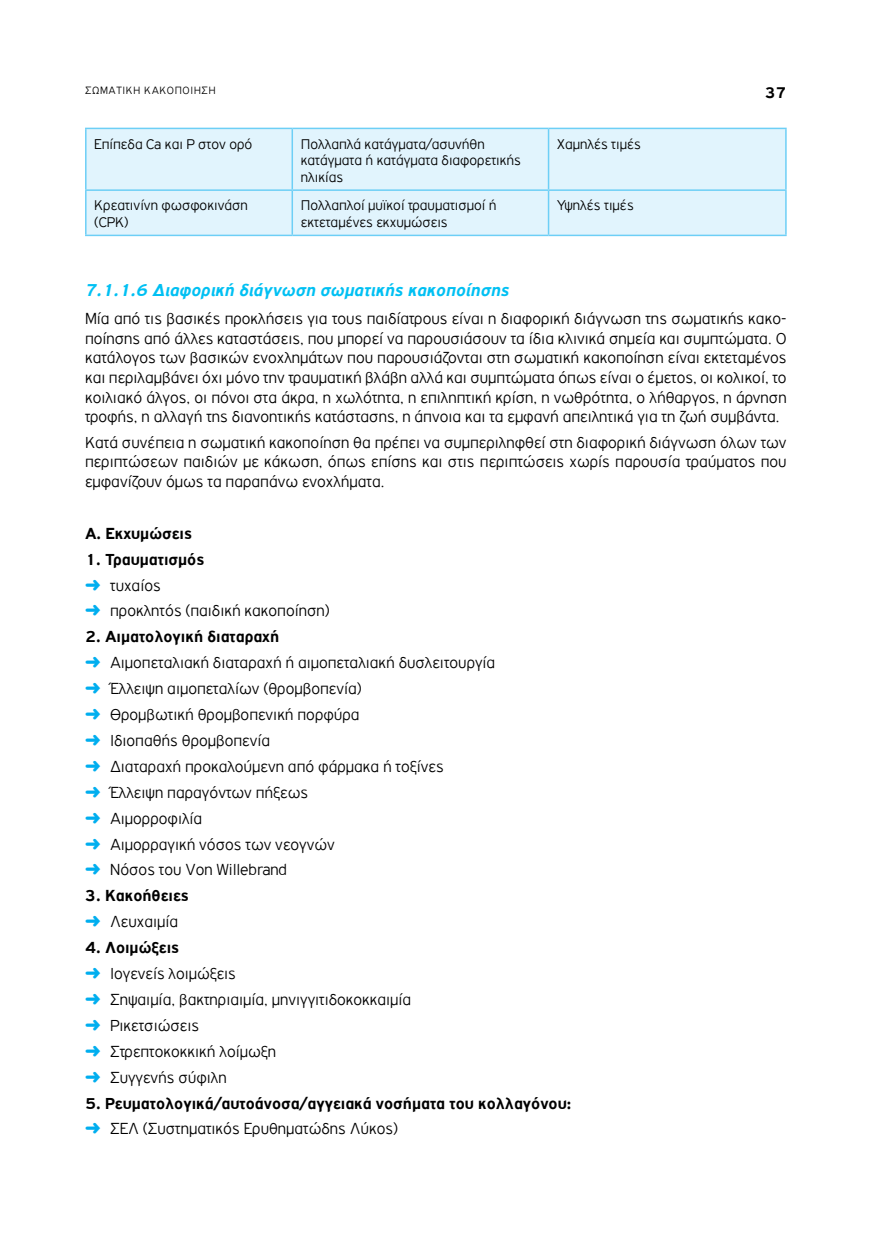
<style>
.page{position:relative;width:893px;height:1234px;background:#fff}
.page>*{position:absolute;margin:0;border:0;box-sizing:border-box;transform-origin:0 0}
.t1{font:italic 700 18.3px "PF Highway Gothic";color:#00c0f3}
.t2{font:300 16.95px/26px "PF Highway Gothic";color:#000}
.t3{font:700 16.95px/26px "PF Highway Gothic";color:#000}
.t4{font:700 16.5px "PF Highway Gothic";color:#000}
.t5{font:300 15px/16.5px "PF Highway Gothic";color:#000}
.t6{font:300 11.25px "PF Highway Gothic";color:#000}
.s1{font-weight:700}
.s2{color:#00aeef}
.s3{font-weight:300}
</style>
<div class="page">
<div style="left:87px;top:129px;width:698px;height:105px;background:#e1f4fd"></div>
<hr style="left:85px;top:128px;width:207px;height:1px;background:#6dcff6">
<hr style="left:292px;top:128px;width:257px;height:1px;background:#6dcff6">
<hr style="left:292px;top:129px;width:1px;height:60px;background:#6dcff6">
<hr style="left:549px;top:128px;width:238px;height:1px;background:#6dcff6">
<hr style="left:548px;top:129px;width:1px;height:60px;background:#6dcff6">
<hr style="left:85px;top:189px;width:207px;height:2px;background:#6dcff6">
<hr style="left:292px;top:189px;width:257px;height:2px;background:#6dcff6">
<hr style="left:292px;top:191px;width:1px;height:43px;background:#6dcff6">
<hr style="left:549px;top:189px;width:238px;height:2px;background:#6dcff6">
<hr style="left:548px;top:191px;width:1px;height:43px;background:#6dcff6">
<hr style="left:85px;top:129px;width:2px;height:60px;background:#6dcff6">
<hr style="left:785px;top:129px;width:2px;height:60px;background:#6dcff6">
<hr style="left:85px;top:191px;width:2px;height:43px;background:#6dcff6">
<hr style="left:785px;top:191px;width:2px;height:43px;background:#6dcff6">
<hr style="left:85px;top:234px;width:207px;height:2px;background:#6dcff6">
<hr style="left:292px;top:234px;width:257px;height:2px;background:#6dcff6">
<hr style="left:549px;top:234px;width:238px;height:2px;background:#6dcff6">
<p class="t6" style="left:85px;top:84px;width:15px">Σωματική</p>
<p class="t6" style="left:144px;top:84px;width:8px">κακοποίηση</p>
<p class="t4" style="left:765px;top:84px;width:23px">37</p>
<p class="t5" style="left:94px;top:135px;width:160px">Επίπεδα Ca και P στον ορό</p>
<p class="t5" style="left:301px;top:135px;width:222px">Πολλαπλά κατάγματα/ασυνήθη κατάγματα ή κατάγματα διαφορετικής ηλικίας</p>
<p class="t5" style="left:557px;top:135px;width:85px">Χαμηλές τιμές</p>
<p class="t5" style="left:94px;top:197px;width:155px">Κρεατινίνη φωσφοκινάση (CPK)</p>
<p class="t5" style="left:301px;top:197px;width:197px">Πολλαπλοί μυϊκοί τραυματισμοί ή εκτεταμένες εκχυμώσεις</p>
<p class="t5" style="left:557px;top:197px;width:78px">Υψηλές τιμές</p>
<p class="t1" style="left:85px;top:280px;width:426px">7.1.1.6 Διαφορική διάγνωση σωματικής κακοποίησης</p>
<p class="t2" style="left:85px;top:309px;width:703px;line-height:19.5px;text-align:justify">Μία από τις βασικές προκλήσεις για τους παιδίατρους είναι η διαφορική διάγνωση της σωματικής κακο&shy;ποίησης από άλλες καταστάσεις, που μπορεί να παρουσιάσουν τα ίδια κλινικά σημεία και συμπτώματα. Ο κατάλογος των βασικών ενοχλημάτων που παρουσιάζονται στη σωματική κακοποίηση είναι εκτεταμένος και περιλαμβάνει όχι μόνο την τραυματική βλάβη αλλά και συμπτώματα όπως είναι ο έμετος, οι κολικοί, το κοιλιακό άλγος, οι πόνοι στα άκρα, η χωλότητα, η επιληπτική κρίση, η νωθρότητα, ο λήθαργος, η άρνηση τροφής, η αλλαγή της διανοητικής κατάστασης, η άπνοια και τα εμφανή απειλητικά για τη ζωή συμβάντα.</p>
<p class="t2" style="left:85px;top:432px;width:703px;line-height:19.5px;text-align:justify">Κατά συνέπεια η σωματική κακοποίηση θα πρέπει να συμπεριληφθεί στη διαφορική διάγνωση όλων των περιπτώσεων παιδιών με κάκωση, όπως επίσης και στις περιπτώσεις χωρίς παρουσία τραύματος που εμφανίζουν όμως τα παραπάνω ενοχλήματα.</p>
<p class="t3" style="left:85px;top:520px;width:109px">Α. Εκχυμώσεις</p>
<p class="t2" style="left:85px;top:546px;width:246px"><span class="s1">1. Τραυματισμός<br></span><span class="s2">➜</span> τυχαίος<br><span class="s2">➜</span> προκλητός (παιδική κακοποίηση)</p>
<p class="t2" style="left:85px;top:623px;width:412px"><span class="s1">2. Αιματολογική διαταραχή<br></span><span class="s2">➜</span> Αιμοπεταλιακή διαταραχή ή αιμοπεταλιακή δυσλειτουργία <span class="s2">➜</span> Έλλειψη αιμοπεταλίων (θρομβοπενία)<br><span class="s2">➜</span> Θρομβωτική θρομβοπενική πορφύρα<br><span class="s2">➜</span> Ιδιοπαθής θρομβοπενία<br><span class="s2">➜</span> Διαταραχή προκαλούμενη από φάρμακα ή τοξίνες<br><span class="s2">➜</span> Έλλειψη παραγόντων πήξεως<br><span class="s2">➜</span> Αιμορροφιλία<br><span class="s2">➜</span> Αιμορραγική νόσος των νεογνών<br><span class="s2">➜</span> Νόσος του Von Willebrand</p>
<p class="t3" style="left:85px;top:882px;width:105px">3. Κακοήθειες <span class="s2">➜</span> <span class="s3">Λευχαιμία</span></p>
<p class="t2" style="left:85px;top:934px;width:328px"><span class="s1">4. Λοιμώξεις<br></span><span class="s2">➜</span> Ιογενείς λοιμώξεις<br><span class="s2">➜</span> Σηψαιμία, βακτηριαιμία, μηνιγγιτιδοκοκκαιμία <span class="s2">➜</span> Ρικετσιώσεις<br><span class="s2">➜</span> Στρεπτοκοκκική λοίμωξη<br><span class="s2">➜</span> Συγγενής σύφιλη</p>
<p class="t3" style="left:85px;top:1089px;width:488px">5. Ρευματολογικά/αυτοάνοσα/αγγειακά νοσήματα του κολλαγόνου: <span class="s2">➜</span> <span class="s3">ΣΕΛ (Συστηματικός Ερυθηματώδης Λύκος)</span></p>
</div>
